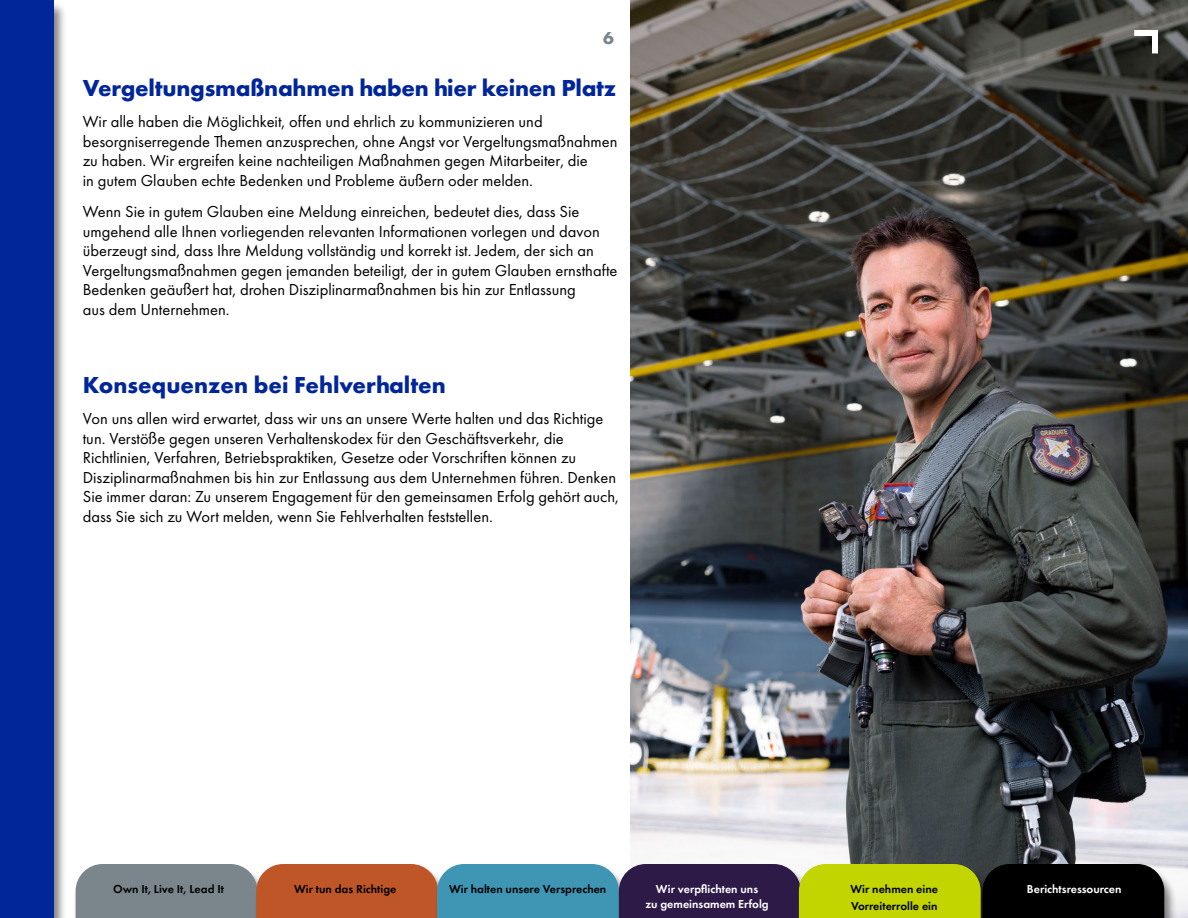
<style>
.page{position:relative;width:1188px;height:918px;background:#fff}
.page>*{position:absolute;margin:0;border:0;box-sizing:border-box;transform-origin:0 0}
.t1{font:700 24px "Futura PT";letter-spacing:-.01em;color:#00269a}
.t2{font:700 18px "Futura PT";color:#7b868c}
.t3{font:16.5px/19.5px "Futura PT";color:#000}
.t4{font:600 12px/16.5px "Futura PT";color:#000}
.t5{font:600 12px "Futura PT";color:#fff}
</style>
<div class="page">
<div style="left:0;top:1px;width:68px;height:917px;background:#000;opacity:.5"></div>
<div style="left:0;top:0;width:54px;height:918px;background:#00269a"></div>
<img style="left:630px;top:0;width:558px;height:918px">
<div style="left:979px;top:865px;width:199px;height:53px;background:#000;opacity:.5"></div>
<svg style="left:76px;top:864px;width:1088px;height:54px;background:#6a684b"></svg>
<svg style="left:1134px;top:30px;width:24px;height:23px"></svg>
<p class="t2" style="left:603px;top:26px;width:12px">6</p>
<h1 class="t1" style="left:83px;top:72px;width:535px">Vergeltungsmaßnahmen haben hier keinen Platz</h1>
<p class="t3" style="left:83px;top:112px;width:536px">Wir alle haben die Möglichkeit, offen und ehrlich zu kommunizieren und besorgniserregende Themen anzusprechen, ohne Angst vor Vergeltungsmaßnahmen zu haben. Wir ergreifen keine nachteiligen Maßnahmen gegen Mitarbeiter, die<br>in gutem Glauben echte Bedenken und Probleme äußern oder melden.</p>
<p class="t3" style="left:83px;top:202px;width:536px">Wenn Sie in gutem Glauben eine Meldung einreichen, bedeutet dies, dass Sie umgehend alle Ihnen vorliegenden relevanten Informationen vorlegen und davon überzeugt sind, dass Ihre Meldung vollständig und korrekt ist. Jedem, der sich an Vergeltungsmaßnahmen gegen jemanden beteiligt, der in gutem Glauben ernsthafte Bedenken geäußert hat, drohen Disziplinarmaßnahmen bis hin zur Entlassung<br>aus dem Unternehmen.</p>
<h1 class="t1" style="left:83px;top:369px;width:365px">Konsequenzen bei Fehlverhalten</h1>
<p class="t3" style="left:83px;top:409px;width:538px">Von uns allen wird erwartet, dass wir uns an unsere Werte halten und das Richtige tun. Verstöße gegen unseren Verhaltenskodex für den Geschäftsverkehr, die Richtlinien, Verfahren, Betriebspraktiken, Gesetze oder Vorschriften können zu Disziplinarmaßnahmen bis hin zur Entlassung aus dem Unternehmen führen. Denken Sie immer daran: Zu unserem Engagement für den gemeinsamen Erfolg gehört auch, dass Sie sich zu Wort melden, wenn Sie Fehlverhalten feststellen.</p>
<p class="t5" style="left:656px;top:882px;width:104px">Wir verpflichten uns</p>
<p class="t5" style="left:1027px;top:882px;width:96px">Berichtsressourcen</p>
<p class="t5" style="left:645px;top:897px;width:125px">zu gemeinsamem Erfolg</p>
<p class="t4" style="left:113px;top:881px;width:112px">Own It, Live It, Lead It</p>
<p class="t4" style="left:294px;top:881px;width:104px">Wir tun das Richtige</p>
<p class="t4" style="left:449px;top:881px;width:159px">Wir halten unsere Versprechen</p>
<p class="t4" style="left:850px;top:881px;width:89px">Wir nehmen eine<br>Vorreiterrolle ein</p>
</div>
